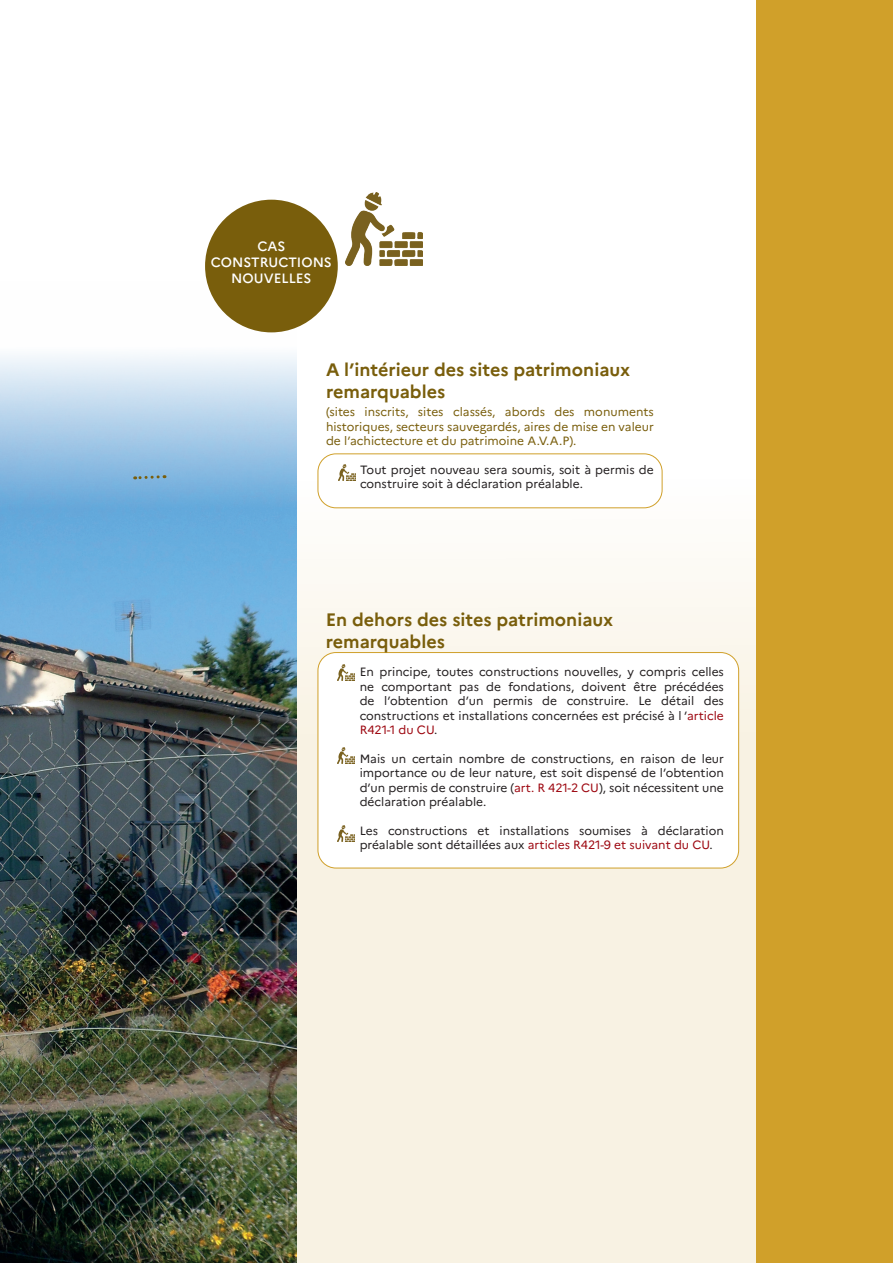
<style>
.page{position:relative;width:893px;height:1263px;background:#fff}
.page>*{position:absolute;margin:0;border:0;box-sizing:border-box;transform-origin:0 0}
.t1{font:700 18px/21.6px "Marianne";color:#795e0c}
.t2{font:500 13.5px/16.2px "Marianne";color:#fff;text-align:center}
.t3{font:12px/14.4px "Marianne";color:#231f20}
.t4{font:12px/14.4px "Marianne";color:#795e0c;text-align:justify}
.s1{color:#9d0710}
</style>
<div class="page">
<div style="left:756px;top:0;width:137px;height:1263px;background:#d0a02a"></div>
<svg style="left:297px;top:453px;width:459px;height:810px;fill:#f8f2e3"></svg>
<img style="left:0;top:284px;width:297px;height:979px">
<div style="left:318px;top:454px;width:344px;height:54px;background:#fff;border-radius:18px"></div>
<div style="left:318px;top:454px;width:344px;height:54px;border:1px solid #d0a02a;border-radius:18px"></div>
<div style="left:318px;top:652px;width:421px;height:216px;background:#fff;border-radius:18px"></div>
<div style="left:318px;top:652px;width:421px;height:216px;border:1px solid #d0a02a;border-radius:18px"></div>
<img style="left:346px;top:193px;width:76px;height:73px">
<svg style="left:135px;top:474px;width:30px;height:7px"></svg>
<img style="left:337px;top:664px;width:17px;height:16px">
<img style="left:338px;top:748px;width:16px;height:16px">
<img style="left:338px;top:826px;width:16px;height:16px">
<div style="left:205px;top:200px;width:133px;height:132px;background:#795e0c;border-radius:50%"></div>
<img style="left:339px;top:464px;width:16px;height:16px">
<p class="t2" style="left:211px;top:238px;width:123px">CAS<br>CONSTRUCTIONS<br>NOUVELLES</p>
<h1 class="t1" style="left:326px;top:359px;width:306px">A l’intérieur des sites patrimoniaux remarquables</h1>
<p class="t4" style="left:326px;top:405px;width:329px">(sites inscrits, sites classés, abords des monuments historiques, secteurs sauvegardés, aires de mise en valeur de l’achictecture et du patrimoine A.V.A.P).</p>
<p class="t3" style="left:360px;top:462px;width:295px">Tout projet nouveau sera soumis, soit à permis de construire soit à déclaration préalable.</p>
<h1 class="t1" style="left:326px;top:609px;width:289px">En dehors des sites patrimoniaux remarquables</h1>
<p class="t3" style="left:360px;top:665px;width:366px;text-align:justify">En principe, toutes constructions nouvelles, y compris celles ne comportant pas de fondations, doivent être précédées de l’obtention d’un permis de construire. Le détail des constructions et installations concernées est précisé à l ’<span class="s1">article R421-1 du CU</span>.</p>
<p class="t3" style="left:360px;top:751px;width:366px;text-align:justify">Mais un certain nombre de constructions, en raison de leur importance ou de leur nature, est soit dispensé de l’obtention d’un permis de construire (<span class="s1">art. R 421-2 CU</span>), soit nécessitent une déclaration préalable.</p>
<p class="t3" style="left:360px;top:823px;width:366px">Les constructions et installations soumises à déclaration préalable sont détaillées aux <span class="s1">articles R421-9 et suivant du CU</span>.</p>
</div>
